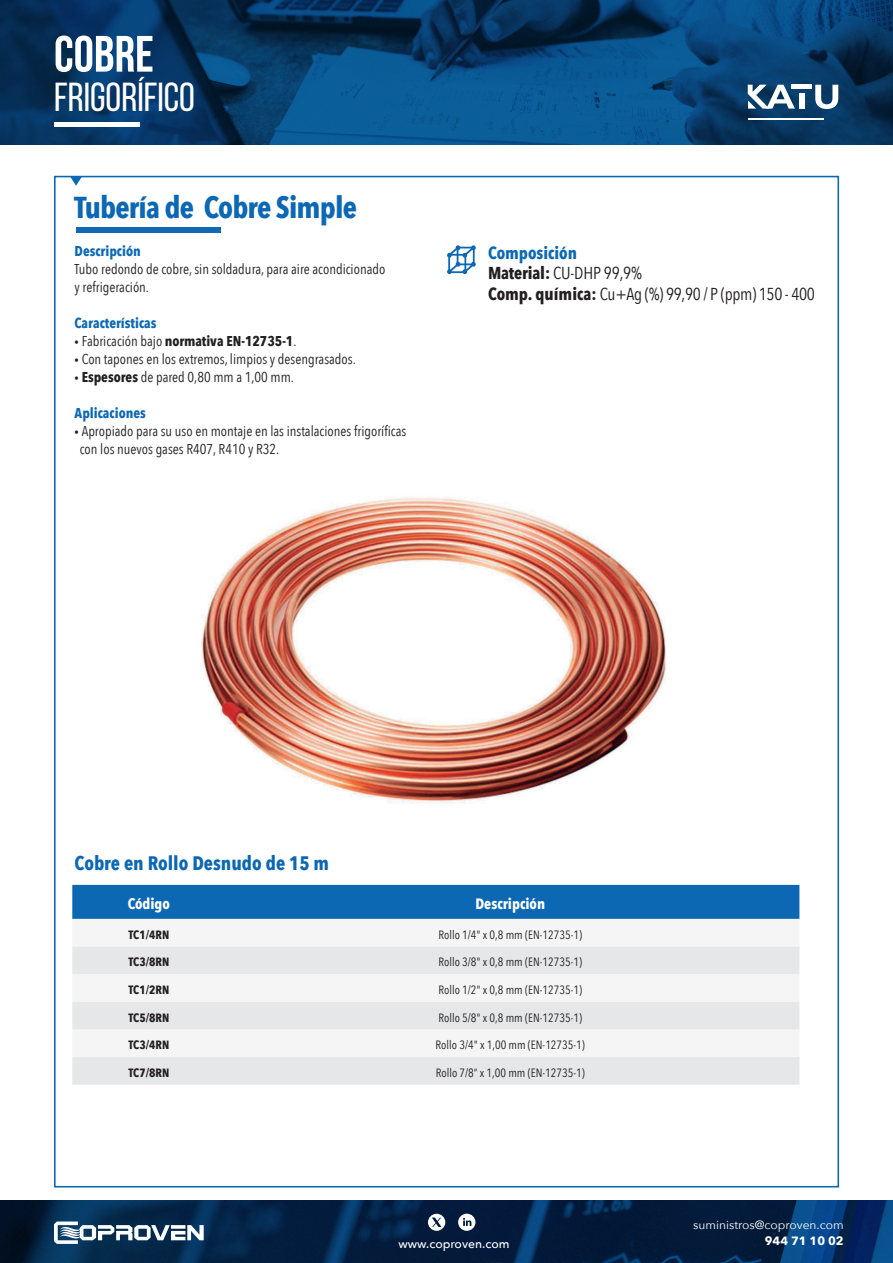
<style>
.page{position:relative;width:893px;height:1263px;background:#fff}
.page>*{position:absolute;margin:0;border:0;box-sizing:border-box;transform-origin:0 0}
.t1{font:700 51px "Bebas Neue";color:#fff}
.t2{font:40.5px "Bebas Neue";color:#fff}
.t3{font:700 30.15px "Avenir Next Condensed";letter-spacing:-.025em;color:#0d68b4}
.t4{font:700 19.5px "Avenir Next Condensed";color:#0d68b4}
.t5{font:17.25px "Avenir Next Condensed";letter-spacing:-.02em;color:#231f20}
.t6{font:700 17.25px "Avenir Next Condensed";color:#0d68b4}
.t7{font:700 15px "Avenir Next Condensed";color:#fff}
.t8{font:14.25px/18px "Avenir Next Condensed";color:#231f20}
.t9{font:700 14.25px "Avenir Next Condensed";color:#0d68b4}
.t10{font:700 14.25px "Avenir Next Condensed";color:#231f20}
.t11{font:500 12.15px "Avenir Next";color:#fff}
.t12{font:12px "Avenir Next Condensed";color:#231f20}
.t13{font:700 12px "Avenir Next Condensed";color:#231f20}
.t14{font:12px "Avenir Next";color:#fff}
.t15{font:700 12px "Avenir Next";color:#fff}
.s1{font-weight:800}
.s2{font-weight:400}
.s3{font-weight:700}
</style>
<div class="page">
<img style="left:201px;top:497px;width:465px;height:307px">
<svg style="left:0;top:0;width:893px;height:145px;background:#074070"></svg>
<svg style="left:0;top:1201px;width:893px;height:62px;background:#032449"></svg>
<svg style="left:458px;top:1214px;width:17px;height:17px"></svg>
<svg style="left:54px;top:1221px;width:150px;height:23px"></svg>
<div style="left:77px;top:228px;width:144px;height:5px;background:#1168b3"></div>
<svg style="left:70px;top:177px;width:12px;height:9px"></svg>
<div style="left:54px;top:122px;width:85px;height:5px;background:#fff"></div>
<div style="left:72px;top:885px;width:727px;height:34px;background:#0d68b4"></div>
<svg style="left:72px;top:946px;width:727px;height:139px;fill:#e6e7e9"></svg>
<svg style="left:447px;top:245px;width:29px;height:29px"></svg>
<div style="left:799px;top:94px;width:5px;height:15px;background:#fff"></div>
<hr style="left:791px;top:85px;width:21px;height:4px;background:#fff">
<hr style="left:748px;top:118px;width:75px;height:2px;background:#fff">
<svg style="left:748px;top:85px;width:47px;height:24px"></svg>
<svg style="left:815px;top:85px;width:23px;height:24px"></svg>
<svg style="left:428px;top:1214px;width:17px;height:17px"></svg>
<p class="t1" style="left:54px;top:26px;width:101px">COBRE</p>
<p class="t2" style="left:54px;top:75px;width:143px">FRIGORÍFICO</p>
<p class="t3" style="left:74px;top:189px;width:285px">Tubería de Cobre Simple</p>
<p class="t9" style="left:75px;top:242px;width:68px">Descripción</p>
<p class="t8" style="left:75px;top:259px;width:312px">Tubo redondo de cobre, sin soldadura, para aire acondicionado y refrigeración.</p>
<p class="t9" style="left:75px;top:314px;width:83px">Características</p>
<p class="t10" style="left:75px;top:332px;width:223px"><span class="s1">·</span> <span class="s2">Fabricación bajo</span> normativa EN-12735-1<span class="s2">.</span></p>
<p class="t8" style="left:75px;top:349px;width:283px"><span class="s1">·</span> Con tapones en los extremos, limpios y desengrasados.</p>
<p class="t8" style="left:75px;top:367px;width:221px"><span class="s1">·</span> <span class="s3">Espesores</span> de pared 0,80 mm a 1,00 mm.</p>
<p class="t9" style="left:75px;top:404px;width:73px">Aplicaciones</p>
<p class="t8" style="left:80px;top:421px;width:328px;text-indent:-5px"><span class="s1">·</span> Apropiado para su uso en montaje en las instalaciones frigoríficas con los nuevos gases R407, R410 y R32.</p>
<p class="t6" style="left:488px;top:242px;width:91px">Composición</p>
<p class="t5" style="left:488px;top:259px;width:156px"><span class="s3">Material:</span> CU-DHP 99,9%</p>
<p class="t5" style="left:488px;top:279px;width:328px"><span class="s3">Comp. química:</span> Cu+Ag (%) 99,90 / P (ppm) 150 - 400</p>
<p class="t4" style="left:75px;top:851px;width:256px">Cobre en Rollo Desnudo de 15 m</p>
<p class="t7" style="left:128px;top:895px;width:44px">Código</p>
<p class="t7" style="left:475px;top:895px;width:71px">Descripción</p>
<p class="t13" style="left:128px;top:927px;width:42px">TC1/4RN</p>
<p class="t12" style="left:438px;top:924px;width:145px">Rollo 1/4" x 0,8 mm (EN-12735-1)</p>
<p class="t13" style="left:128px;top:955px;width:42px">TC3/8RN</p>
<p class="t12" style="left:438px;top:952px;width:145px">Rollo 3/8" x 0,8 mm (EN-12735-1)</p>
<p class="t13" style="left:128px;top:982px;width:42px">TC1/2RN</p>
<p class="t12" style="left:438px;top:979px;width:145px">Rollo 1/2" x 0,8 mm (EN-12735-1)</p>
<p class="t13" style="left:128px;top:1010px;width:42px">TC5/8RN</p>
<p class="t12" style="left:438px;top:1007px;width:145px">Rollo 5/8" x 0,8 mm (EN-12735-1)</p>
<p class="t13" style="left:128px;top:1038px;width:42px">TC3/4RN</p>
<p class="t12" style="left:436px;top:1035px;width:151px">Rollo 3/4" x 1,00 mm (EN-12735-1)</p>
<p class="t13" style="left:128px;top:1065px;width:42px">TC7/8RN</p>
<p class="t12" style="left:436px;top:1062px;width:150px">Rollo 7/8” x 1,00 mm (EN-12735-1)</p>
<p class="t11" style="left:398px;top:1233px;width:113px">www.coproven.com</p>
<p class="t14" style="left:693px;top:1214px;width:152px">suministros@coproven.com</p>
<p class="t15" style="left:765px;top:1230px;width:80px">944 71 10 02</p>
</div>
